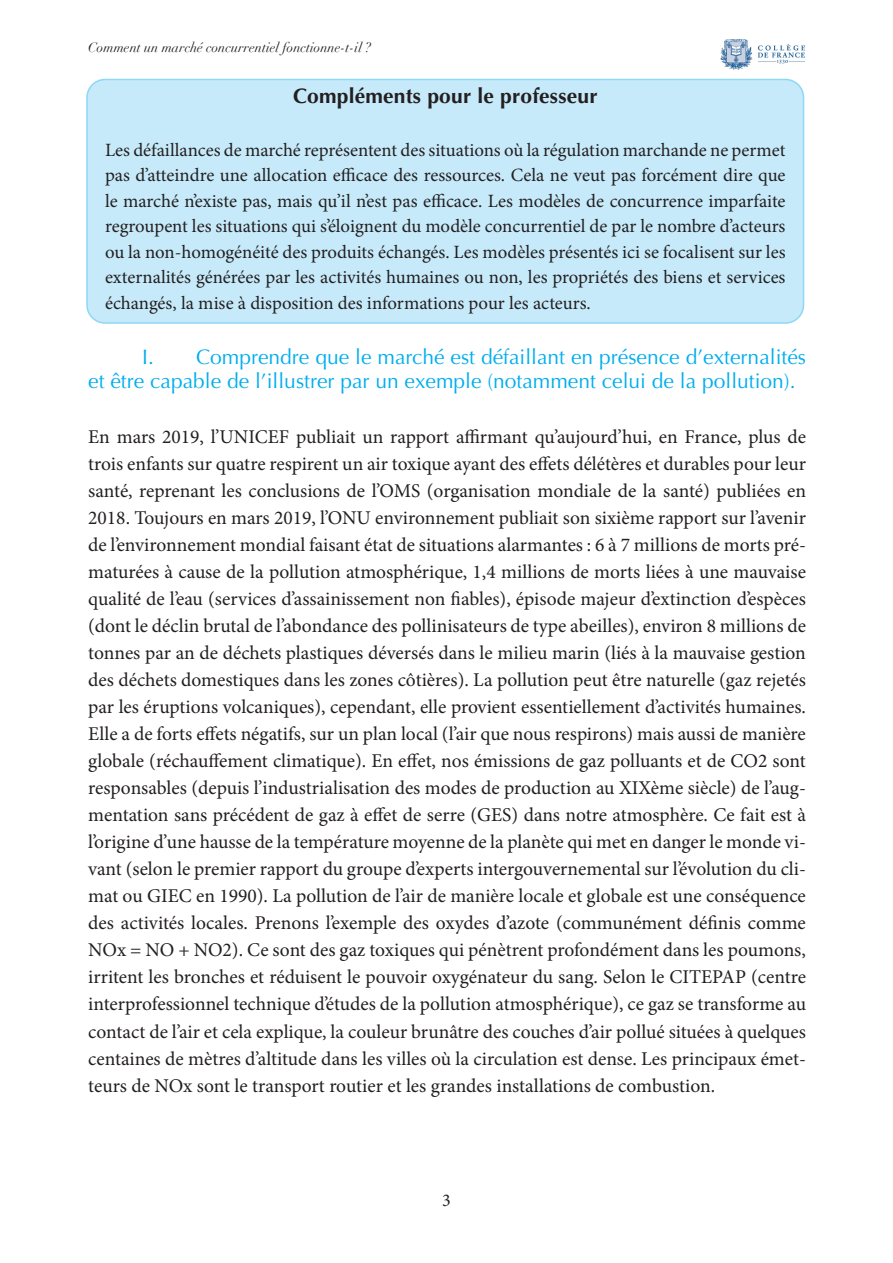
<style>
.page{position:relative;width:893px;height:1263px;background:#fff}
.page>*{position:absolute;margin:0;border:0;box-sizing:border-box;transform-origin:0 0}
.Partie{font:21px/24px "Optima";color:#00aeef}
.Encadré_titre{font:700 21px "Optima";letter-spacing:.01em;color:#231f20}
.Texte{font:19.5px/27px "Minion Pro";color:#231f20;text-align:justify}
.Encadré{font:18.75px/25.5px "Minion Pro";color:#231f20;text-align:justify}
.t1{font:18px "Minion Pro";color:#231f20}
.t2{font:italic 13.5px "Didot";color:#231f20}
</style>
<div class="page">
<img style="left:721px;top:39px;width:84px;height:30px">
<div style="left:87px;top:80px;width:716px;height:243px;background:#c6eafa;border-radius:18px"></div>
<div style="left:86px;top:79px;width:718px;height:245px;border:2px solid #8dd7f7;border-radius:18px"></div>
<p class="t2" style="left:88px;top:39px;width:284px">Comment un marché concurrentiel fonctionne-t-il ?</p>
<p class="Encadré_titre" style="left:293px;top:84px;width:306px">Compléments pour le professeur</p>
<p class="Encadré" style="left:105px;top:137px;width:682px">Les défaillances de marché représentent des situations où la régulation marchande ne permet pas d’atteindre une allocation efficace des ressources. Cela ne veut pas forcément dire que le marché n’existe pas, mais qu’il n’est pas efficace. Les modèles de concurrence imparfaite regroupent les situations qui s’éloignent du modèle concurrentiel de par le nombre d’acteurs ou la non-homogénéité des produits échangés. Les modèles présentés ici se focalisent sur les externalités générées par les activités humaines ou non, les propriétés des biens et services échangés, la mise à disposition des informations pour les acteurs.</p>
<p class="Partie" style="left:88px;top:345px;width:719px;text-indent:54px">I. Comprendre que le marché est défaillant en présence d’externalités et être capable de l’illustrer par un exemple (notamment celui de la pollution).</p>
<p class="Texte" style="left:88px;top:424px;width:719px">En mars 2019, l’UNICEF publiait un rapport affirmant qu’aujourd’hui, en France, plus de trois enfants sur quatre respirent un air toxique ayant des effets délétères et durables pour leur santé, reprenant les conclusions de l’OMS (organisation mondiale de la santé) publiées en 2018. Toujours en mars 2019, l’ONU environnement publiait son sixième rapport sur l’avenir de l’environnement mondial faisant état de situations alarmantes : 6 à 7 millions de morts pré&shy;maturées à cause de la pollution atmosphérique, 1,4 millions de morts liées à une mauvaise qualité de l’eau (services d’assainissement non fiables), épisode majeur d’extinction d’espèces (dont le déclin brutal de l’abondance des pollinisateurs de type abeilles), environ 8 millions de tonnes par an de déchets plastiques déversés dans le milieu marin (liés à la mauvaise gestion des déchets domestiques dans les zones côtières). La pollution peut être naturelle (gaz rejetés par les éruptions volcaniques), cependant, elle provient essentiellement d’activités humaines.<br>Elle a de forts effets négatifs, sur un plan local (l’air que nous respirons) mais aussi de manière globale (réchauffement climatique). En effet, nos émissions de gaz polluants et de CO2 sont responsables (depuis l’industrialisation des modes de production au XIXème siècle) de l’aug&shy;mentation sans précédent de gaz à effet de serre (GES) dans notre atmosphère. Ce fait est à l’origine d’une hausse de la température moyenne de la planète qui met en danger le monde vi&shy;vant (selon le premier rapport du groupe d’experts intergouvernemental sur l’évolution du cli&shy;mat ou GIEC en 1990). La pollution de l’air de manière locale et globale est une conséquence des activités locales. Prenons l’exemple des oxydes d’azote (communément définis comme NOx = NO + NO2). Ce sont des gaz toxiques qui pénètrent profondément dans les poumons, irritent les bronches et réduisent le pouvoir oxygénateur du sang. Selon le CITEPAP (centre interprofessionnel technique d’études de la pollution atmosphérique), ce gaz se transforme au contact de l’air et cela explique, la couleur brunâtre des couches d’air pollué situées à quelques centaines de mètres d’altitude dans les villes où la circulation est dense. Les principaux émet&shy;teurs de NOx sont le transport routier et les grandes installations de combustion.</p>
<p class="t1" style="left:442px;top:1188px;width:10px">3</p>
</div>
